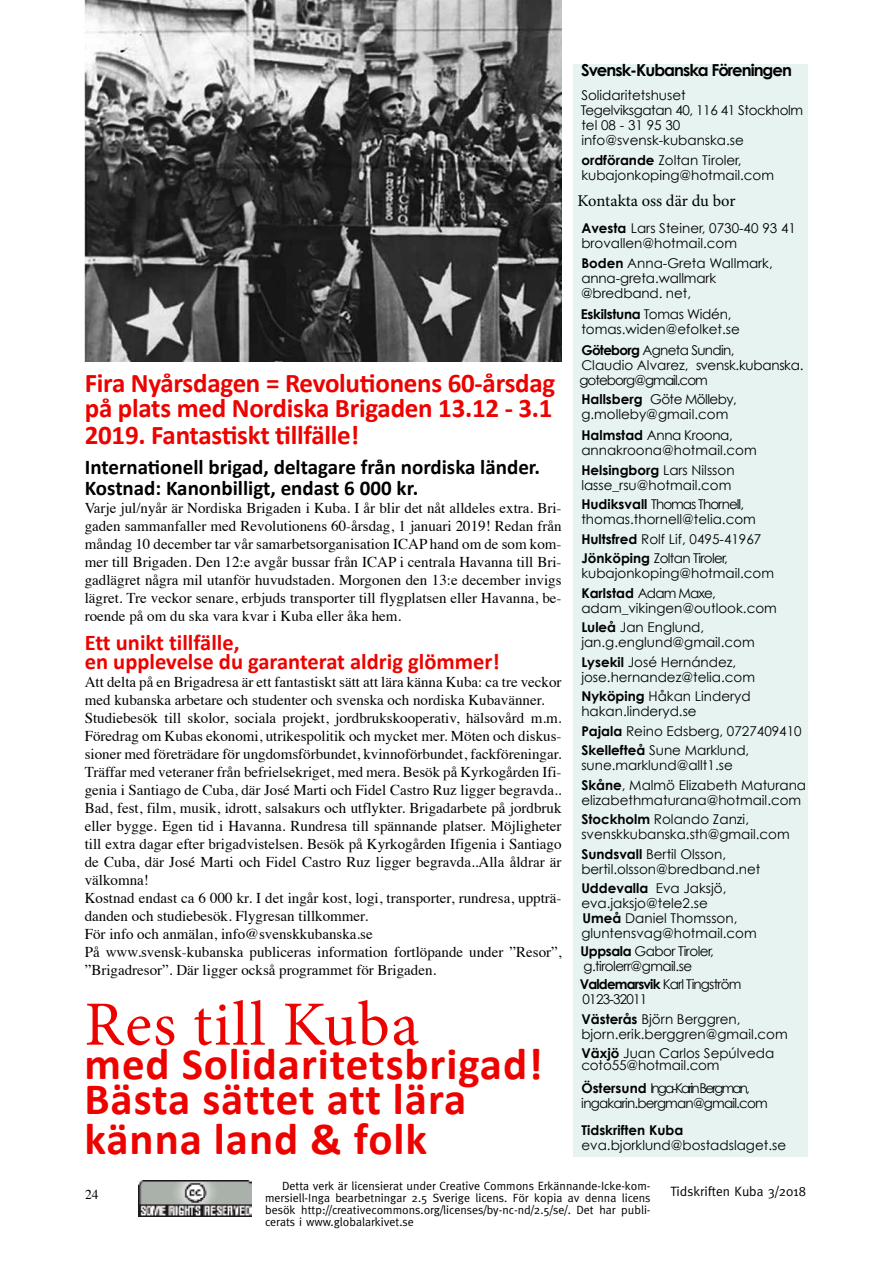
<style>
.page{position:relative;width:893px;height:1263px;background:#fff}
.page>*{position:absolute;margin:0;border:0;box-sizing:border-box;transform-origin:0 0}
.t1{font:63px "Minion Pro";letter-spacing:.025em;color:#ec0300}
.t2{font:700 45px/34.5px "Calibri";letter-spacing:.02em;color:#ec0300}
.t3{font:700 27px/26.2px "Calibri";letter-spacing:-.01em;color:#ec0300;text-align:justify}
.t4{font:700 22.5px/19.5px "Calibri";color:#ec0300}
.t5{font:700 21px/21px "Calibri";color:#000}
.t6{font:700 16.5px "Century Gothic";letter-spacing:-.06em;color:#000}
.t7{font:16.5px "Minion Pro";letter-spacing:-.005em;color:#000}
.t8{font:15px/18px "Times";color:#000;text-align:justify}
.t9{font:13.5px/15px "Century Gothic";color:#000}
.t10{font:13.5px/15px "Century Gothic";letter-spacing:-.06em;color:#000}
.t11{font:13.5px/15px "Century Gothic";letter-spacing:-.05em;color:#000}
.t12{font:13.5px/15px "Century Gothic";letter-spacing:-.04em;color:#000}
.t13{font:13.5px "Meta";color:#000}
.t14{font:700 13.5px "Century Gothic";color:#000}
.t15{font:13.5px "Times";color:#000}
.t16{font:12px/12px "Meta";color:#000;text-align:justify}
.s1{font-weight:700}
</style>
<div class="page">
<img style="left:139px;top:1180px;width:112px;height:36px">
<div style="left:574px;top:64px;width:234px;height:134px;background:#e6f3f0"></div>
<div style="left:574px;top:194px;width:234px;height:963px;background:#e6f3f0"></div>
<img style="left:85px;top:0;width:477px;height:361px">
<h3 class="t3" style="left:85px;top:369px;width:472px">Fira Nyårsdagen = Revolutionens 60-årsdag på plats med Nordiska Brigaden 13.12 - 3.1<br>2019. Fantastiskt tillfälle!</h3>
<h3 class="t5" style="left:85px;top:457px;width:457px">Internationell brigad, deltagare från nordiska länder.<br>Kostnad: Kanonbilligt, endast 6 000 kr.</h3>
<p class="t8" style="left:85px;top:498px;width:478px">Varje jul/nyår är Nordiska Brigaden i Kuba. I år blir det nåt alldeles extra. Bri&shy;gaden sammanfaller med Revolutionens 60-årsdag, 1 januari 2019! Redan från måndag 10 december tar vår samarbetsorganisation ICAP hand om de som kom&shy;mer till Brigaden. Den 12:e avgår bussar från ICAP i centrala Havanna till Bri&shy;gadlägret några mil utanför huvudstaden. Morgonen den 13:e december invigs lägret. Tre veckor senare, erbjuds transporter till flygplatsen eller Havanna, be&shy;roende på om du ska vara kvar i Kuba eller åka hem.</p>
<h3 class="t4" style="left:85px;top:632px;width:416px">Ett unikt tillfälle,<br>en upplevelse du garanterat aldrig glömmer!</h3>
<p class="t8" style="left:85px;top:672px;width:478px;text-align:left">Att delta på en Brigadresa är ett fantastiskt sätt att lära känna Kuba: ca tre veckor med kubanska arbetare och studenter och svenska och nordiska Kubavänner.<br>Studiebesök till skolor, sociala projekt, jordbrukskooperativ, hälsovård m.m.<br>Föredrag om Kubas ekonomi, utrikespolitik och mycket mer. Möten och diskus&shy;sioner med företrädare för ungdomsförbundet, kvinnoförbundet, fackföreningar.<br>Träffar med veteraner från befrielsekriget, med mera. Besök på Kyrkogården Ifi&shy;genia i Santiago de Cuba, där José Marti och Fidel Castro Ruz ligger begravda..<br>Bad, fest, film, musik, idrott, salsakurs och utflykter. Brigadarbete på jordbruk eller bygge. Egen tid i Havanna. Rundresa till spännande platser. Möjligheter till extra dagar efter brigadvistelsen. Besök på Kyrkogården Ifigenia i Santiago de Cuba, där José Marti och Fidel Castro Ruz ligger begravda..Alla åldrar är välkomna!<br>Kostnad endast ca 6 000 kr. I det ingår kost, logi, transporter, rundresa, uppträ&shy;danden och studiebesök. Flygresan tillkommer.<br>För info och anmälan, info@svenskkubanska.se<br>På www.svensk-kubanska publiceras information fortlöpande under ”Resor”, ”Brigadresor”. Där ligger också programmet för Brigaden.</p>
<h1 class="t1" style="left:85px;top:982px;width:336px">Res till Kuba</h1>
<h2 class="t2" style="left:85px;top:1047px;width:460px">med Solidaritetsbrigad!<br>Bästa sättet att lära</h2>
<h2 class="t2" style="left:85px;top:1122px;width:344px">känna land &amp; folk</h2>
<p class="t6" style="left:581px;top:60px;width:212px">Svensk-Kubanska Föreningen</p>
<p class="t9" style="left:581px;top:88px;width:224px">Solidaritetshuset<br>Tegelviksgatan 40, 116 41 Stockholm tel 08 - 31 95 30 info@svensk-kubanska.se</p>
<p class="t9" style="left:581px;top:152px;width:194px"><span class="s1">ordförande</span> Zoltan Tiroler, kubajonkoping@hotmail.com</p>
<p class="t7" style="left:578px;top:190px;width:159px">Kontakta oss där du bor</p>
<p class="t9" style="left:581px;top:221px;width:216px"><span class="s1">Avesta</span> Lars Steiner, 0730-40 93 41 brovallen@hotmail.com</p>
<p class="t9" style="left:581px;top:255px;width:193px"><span class="s1">Boden</span> Anna-Greta Wallmark, anna-greta.wallmark @bredband. net,</p>
<p class="t9" style="left:581px;top:306px;width:161px"><span class="s1">Eskilstuna</span> Tomas Widén, tomas.widen@efolket.se</p>
<p class="t11" style="left:579px;top:342px;width:226px"><span class="s1">Göteborg</span> Agneta Sundin,<br>Claudio Alvarez, svensk.kubanska. goteborg@gmail.com</p>
<p class="t9" style="left:581px;top:392px;width:157px"><span class="s1">Hallsberg</span> Göte Mölleby, g.molleby@gmail.com</p>
<p class="t9" style="left:581px;top:428px;width:177px"><span class="s1">Halmstad</span> Anna Kroona, annakroona@hotmail.com</p>
<p class="t9" style="left:581px;top:462px;width:155px"><span class="s1">Helsingborg</span> Lars Nilsson lasse_rsu@hotmail.com</p>
<p class="t9" style="left:581px;top:497px;width:176px"><span class="s1">Hudiksvall</span> Thomas Thornell, thomas.thornell@telia.com</p>
<p class="t9" style="left:581px;top:529px;width:182px;line-height:19.5px"><span class="s1">Hultsfred</span> Rolf Lif, 0495-41967<br><span class="s1">Jönköping</span> Zoltan Tiroler,</p>
<p class="t9" style="left:581px;top:563px;width:194px;line-height:19.5px">kubajonkoping@hotmail.com<br><span class="s1">Karlstad</span> Adam Maxe,</p>
<p class="t9" style="left:581px;top:598px;width:197px;line-height:19.5px">adam_vikingen@outlook.com<br><span class="s1">Luleå</span> Jan Englund,</p>
<p class="t9" style="left:581px;top:632px;width:175px;line-height:19.5px">jan.g.englund@gmail.com<br><span class="s1">Lysekil</span> José Hernández,</p>
<p class="t9" style="left:581px;top:667px;width:175px;line-height:19.5px">jose.hernandez@telia.com<br><span class="s1">Nyköping</span> Håkan Linderyd</p>
<p class="t9" style="left:581px;top:701px;width:222px;line-height:19.5px">hakan.linderyd.se<br><span class="s1">Pajala</span> Reino Edsberg, 0727409410<br><span class="s1">Skellefteå</span> Sune Marklund,</p>
<p class="t9" style="left:581px;top:755px;width:226px;line-height:19.5px">sune.marklund@allt1.se<br><span class="s1">Skåne</span>, Malmö Elizabeth Maturana</p>
<p class="t9" style="left:581px;top:790px;width:221px;line-height:19.5px">elizabethmaturana@hotmail.com<br><span class="s1">Stockholm</span> Rolando Zanzi,</p>
<p class="t9" style="left:581px;top:824px;width:210px;line-height:19.5px">svenskkubanska.sth@gmail.com<br><span class="s1">Sundsvall</span> Bertil Olsson,</p>
<p class="t9" style="left:581px;top:859px;width:181px;line-height:19.5px">bertil.olsson@bredband.net<br><span class="s1">Uddevalla</span> Eva Jaksjö,</p>
<p class="t9" style="left:581px;top:895px;width:177px">eva.jaksjo@tele2.se<br><span class="s1">Umeå</span> Daniel Thomsson, gluntensvag@hotmail.com</p>
<p class="t12" style="left:581px;top:944px;width:135px"><span class="s1">Uppsala</span> Gabor Tiroler, g.tirolerr@gmail.se</p>
<p class="t10" style="left:580px;top:977px;width:163px"><span class="s1">Valdemarsvik</span> Karl Tingström<br>0123-32011</p>
<p class="t9" style="left:581px;top:1011px;width:208px"><span class="s1">Västerås</span> Björn Berggren, bjorn.erik.berggren@gmail.com</p>
<p class="t9" style="left:581px;top:1047px;width:194px;line-height:12px"><span class="s1">Växjö</span> Juan Carlos Sepúlveda coto55@hotmail.com</p>
<p class="t10" style="left:581px;top:1080px;width:188px"><span class="s1">Östersund</span> Inga-Karin Bergman, ingakarin.bergman@gmail.com</p>
<p class="t14" style="left:581px;top:1122px;width:103px">Tidskriften Kuba</p>
<p class="t9" style="left:581px;top:1137px;width:206px">eva.bjorklund@bostadslaget.se</p>
<p class="t16" style="left:265px;top:1179px;width:387px;text-indent:17px">Detta verk är licensierat under Creative Commons Erkännande-Icke-kom&shy;mersiell-Inga bearbetningar 2.5 Sverige licens. För kopia av denna licens besök http://creativecommons.org/licenses/by-nc-nd/2.5/se/. Det har publi&shy;cerats i www.globalarkivet.se</p>
<p class="t15" style="left:85px;top:1182px;width:15px">24</p>
<p class="t13" style="left:670px;top:1184px;width:137px">Tidskriften Kuba 3/2018</p>
</div>
